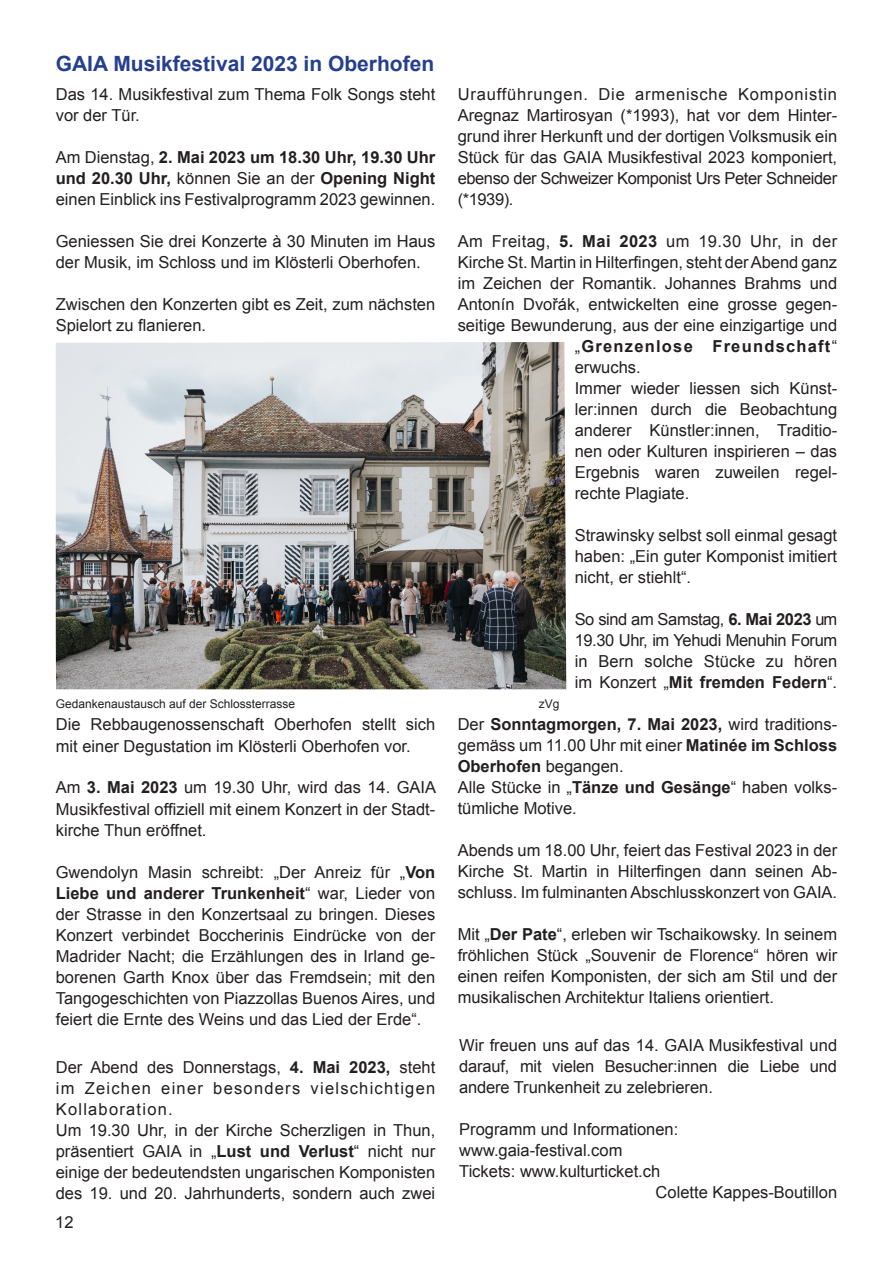
<style>
.page{position:relative;width:893px;height:1263px;background:#fff}
.page>*{position:absolute;margin:0;border:0;box-sizing:border-box;transform-origin:0 0}
.t1{font:700 21px "Arial";color:#253f8e}
.t2{font:16.5px/21px "Arial";color:#231f20;text-align:justify}
.t3{font:16.5px "Arial";letter-spacing:.025em;color:#231f20}
.t4{font:700 16.5px "Arial";letter-spacing:.075em;color:#231f20}
.t5{font:12px "Arial";color:#231f20}
.s1{font-weight:700}
.s2{font-weight:400}
</style>
<div class="page">
<img style="left:56px;top:342px;width:510px;height:347px">
<p class="t1" style="left:56px;top:50px;width:380px">GAIA Musikfestival 2023 in Oberhofen</p>
<p class="t2" style="left:56px;top:84px;width:381px">Das 14. Musikfestival zum Thema Folk Songs steht vor der Tür.</p>
<p class="t2" style="left:56px;top:147px;width:381px">Am Dienstag, <span class="s1">2. Mai 2023 um 18.30 Uhr, 19.30 Uhr und 20.30 Uhr,</span> können Sie an der <span class="s1">Opening Night </span>einen Einblick ins Festivalprogramm 2023 gewinnen.</p>
<p class="t2" style="left:56px;top:231px;width:381px">Geniessen Sie drei Konzerte à 30 Minuten im Haus der Musik, im Schloss und im Klösterli Oberhofen.</p>
<p class="t2" style="left:56px;top:294px;width:381px">Zwischen den Konzerten gibt es Zeit, zum nächsten<br>Spielort zu flanieren.</p>
<p class="t2" style="left:458px;top:84px;width:381px">Uraufführungen. Die armenische Komponistin Aregnaz Martirosyan (*1993), hat vor dem Hinter&shy;grund ihrer Herkunft und der dortigen Volksmusik ein Stück für das GAIA Musikfestival 2023 komponiert, ebenso der Schweizer Komponist Urs Peter Schneider (*1939).</p>
<p class="t3" style="left:458px;top:230px;width:381px">Am Freitag, <span class="s1">5. Mai 2023</span> um 19.30 Uhr, in der</p>
<p class="t2" style="left:458px;top:252px;width:381px">Kirche St. Martin in Hilterfingen, steht der Abend ganz</p>
<p class="t2" style="left:458px;top:273px;width:381px">im Zeichen der Romantik. Johannes Brahms und</p>
<p class="t2" style="left:458px;top:294px;width:381px">Antonín Dvořák, entwickelten eine grosse gegen-</p>
<p class="t2" style="left:458px;top:315px;width:381px">seitige Bewunderung, aus der eine einzigartige und</p>
<p class="t4" style="left:575px;top:335px;width:264px"><span class="s2">„</span>Grenzenlose Freundschaft<span class="s2">“</span></p>
<p class="t2" style="left:575px;top:357px;width:68px">erwuchs.</p>
<p class="t2" style="left:575px;top:378px;width:264px">Immer wieder liessen sich Künst-</p>
<p class="t2" style="left:575px;top:399px;width:264px">ler:innen durch die Beobachtung</p>
<p class="t2" style="left:575px;top:420px;width:264px">anderer Künstler:innen, Traditio-</p>
<p class="t2" style="left:575px;top:441px;width:264px">nen oder Kulturen inspirieren – das</p>
<p class="t2" style="left:575px;top:462px;width:264px">Ergebnis waren zuweilen regel-</p>
<p class="t2" style="left:575px;top:483px;width:116px">rechte Plagiate.</p>
<p class="t2" style="left:575px;top:525px;width:264px">Strawinsky selbst soll einmal gesagt haben: „Ein guter Komponist imitiert nicht, er stiehlt“.</p>
<p class="t2" style="left:575px;top:609px;width:264px">So sind am Samstag, <span class="s1">6. Mai 2023</span> um 19.30 Uhr, im Yehudi Menuhin Forum in Bern solche Stücke zu hören im Konzert „<span class="s1">Mit fremden Federn</span>“.</p>
<p class="t2" style="left:458px;top:714px;width:381px;text-align:left">Der <span class="s1">Sonntagmorgen, 7. Mai 2023,</span> wird traditions&shy;gemäss um 11.00 Uhr mit einer <span class="s1">Matinée im Schloss Oberhofen</span> begangen.<br>Alle Stücke in „<span class="s1">Tänze und Gesänge</span>“ haben volks&shy;tümliche Motive.</p>
<p class="t2" style="left:458px;top:840px;width:381px">Abends um 18.00 Uhr, feiert das Festival 2023 in der Kirche St. Martin in Hilterfingen dann seinen Ab&shy;schluss. Im fulminanten Abschlusskonzert von GAIA.</p>
<p class="t2" style="left:458px;top:924px;width:381px">Mit „<span class="s1">Der Pate</span>“, erleben wir Tschaikowsky. In seinem fröhlichen Stück „Souvenir de Florence“ hören wir einen reifen Komponisten, der sich am Stil und der musikalischen Architektur Italiens orientiert.</p>
<p class="t2" style="left:459px;top:1035px;width:379px">Wir freuen uns auf das 14. GAIA Musikfestival und darauf, mit vielen Besucher:innen die Liebe und andere Trunkenheit zu zelebrieren.</p>
<p class="t2" style="left:459px;top:1119px;width:221px">Programm und Informationen:</p>
<p class="t2" style="left:459px;top:1140px;width:165px">www.gaia-festival.com</p>
<p class="t2" style="left:459px;top:1161px;width:203px">Tickets: www.kulturticket.ch</p>
<p class="t2" style="left:656px;top:1182px;width:183px">Colette Kappes-Boutillon</p>
<p class="t5" style="left:56px;top:696px;width:241px">Gedankenaustausch auf der Schlossterrasse</p>
<p class="t5" style="left:539px;top:696px;width:22px">zVg</p>
<p class="t2" style="left:56px;top:714px;width:381px">Die Rebbaugenossenschaft Oberhofen stellt sich mit einer Degustation im Klösterli Oberhofen vor.</p>
<p class="t2" style="left:56px;top:777px;width:382px">Am <span class="s1">3. Mai 2023</span> um 19.30 Uhr, wird das 14. GAIA Musikfestival offiziell mit einem Konzert in der Stadt&shy;kirche Thun eröffnet.</p>
<p class="t2" style="left:56px;top:861px;width:381px">Gwendolyn Masin schreibt: „Der Anreiz für „<span class="s1">Von Liebe und anderer Trunkenheit</span>“ war, Lieder von der Strasse in den Konzertsaal zu bringen. Dieses Konzert verbindet Boccherinis Eindrücke von der Madrider Nacht; die Erzählungen des in Irland ge&shy;borenen Garth Knox über das Fremdsein; mit den Tangogeschichten von Piazzollas Buenos Aires, und feiert die Ernte des Weins und das Lied der Erde“.</p>
<p class="t2" style="left:56px;top:1056px;width:381px;text-align:left">Der Abend des Donnerstags, <span class="s1">4. Mai 2023,</span> steht im Zeichen einer besonders vielschichtigen Kollaboration.<br>Um 19.30 Uhr, in der Kirche Scherzligen in Thun, präsentiert GAIA in „<span class="s1">Lust und Verlust</span>“ nicht nur einige der bedeutendsten ungarischen Komponisten des 19. und 20. Jahrhunderts, sondern auch zwei</p>
<p class="t2" style="left:55px;top:1212px;width:20px">12</p>
</div>
